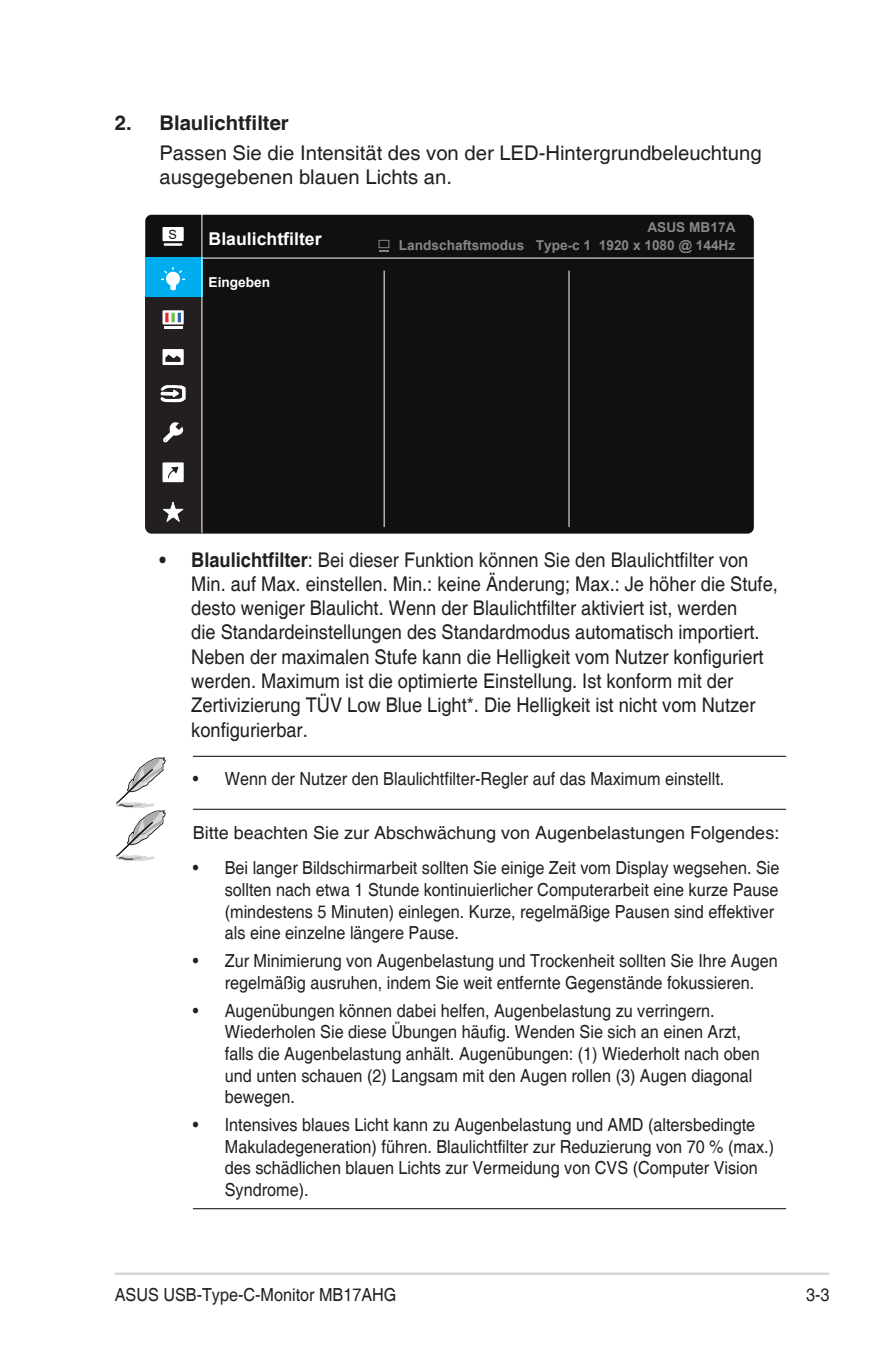
<style>
.page{position:relative;width:893px;height:1346px;background:#fff}
.page>*{position:absolute;margin:0;border:0;box-sizing:border-box;transform-origin:0 0}
.Body_Text_Indent{font:20.25px/24.3px "Helvetica";color:#231f20;scale:.9 1}
.Body_Text_Indent-2{font:20.25px/24.3px "Helvetica";color:#231f20}
.OSD_Item{font:700 20.25px "Helvetica";color:#231f20}
.Body_Text_Indent-3{font:18px/21.6px "Helvetica";color:#231f20;scale:.9 1}
.Body_Text_Indent-4{font:18px "Helvetica";color:#231f20}
.t1{font:700 17.55px "Arial";color:#fff}
.t2{font:700 13.72px "Arial";color:#fff}
.t3{font:12.6px "Arial";color:#101010}
.s1{font-weight:700}
</style>
<div class="page">
<hr style="left:115px;top:1272px;width:714px;height:3px;background:#d1d2d4">
<div style="left:145px;top:215px;width:609px;height:319px;background:#101010;border-radius:6px"></div>
<hr style="left:145px;top:258px;width:609px;height:1px;background:#fff">
<hr style="left:384px;top:271px;width:1px;height:256px;background:#fff">
<hr style="left:569px;top:271px;width:1px;height:256px;background:#fff">
<div style="left:163px;top:227px;width:21px;height:14px;background:#fff"></div>
<hr style="left:164px;top:243px;width:18px;height:3px;background:#fff">
<hr style="left:201px;top:213px;width:1px;height:320px;background:#fff">
<svg style="left:145px;top:257px;width:57px;height:276px;background:#364a53"></svg>
<hr style="left:193px;top:756px;width:593px;height:1px;background:#231f20">
<hr style="left:193px;top:809px;width:593px;height:1px;background:#231f20">
<hr style="left:193px;top:1208px;width:593px;height:1px;background:#231f20">
<svg style="left:115px;top:757px;width:51px;height:104px"></svg>
<p class="OSD_Item" style="left:115px;top:110px;width:176px">2. Blaulichtfilter</p>
<p class="Body_Text_Indent-2" style="left:159px;top:141px;width:604px">Passen Sie die Intensität des von der LED-Hintergrundbeleuchtung ausgegebenen blauen Lichts an.</p>
<p class="t3" style="left:169px;top:226px;width:10px">S</p>
<p class="t1" style="left:209px;top:227px;width:114px">Blaulichtfilter</p>
<p class="t2" style="left:209px;top:272px;width:63px">Eingeben</p>
<p class="t2" style="left:647px;top:217px;width:90px">ASUS MB17A</p>
<p class="t2" style="left:399px;top:236px;width:338px">Landschaftsmodus Type-c 1 1920 x 1080 @ 144Hz</p>
<p class="Body_Text_Indent" style="left:191px;top:548px;width:653px;text-indent:-32px"><span class="s1">• Blaulichtfilter</span>: Bei dieser Funktion können Sie den Blaulichtfilter von Min. auf Max. einstellen. Min.: keine Änderung; Max.: Je höher die Stufe, desto weniger Blaulicht. Wenn der Blaulichtfilter aktiviert ist, werden<br>die Standardeinstellungen des Standardmodus automatisch importiert.<br>Neben der maximalen Stufe kann die Helligkeit vom Nutzer konfiguriert werden. Maximum ist die optimierte Einstellung. Ist konform mit der Zertivizierung TÜV Low Blue Light*. Die Helligkeit ist nicht vom Nutzer konfigurierbar.</p>
<p class="Body_Text_Indent-3" style="left:193px;top:768px;width:592px">• Wenn der Nutzer den Blaulichtfilter-Regler auf das Maximum einstellt.</p>
<p class="Body_Text_Indent-4" style="left:193px;top:822px;width:588px">Bitte beachten Sie zur Abschwächung von Augenbelastungen Folgendes:</p>
<p class="Body_Text_Indent-3" style="left:225px;top:858px;width:618px;text-indent:-32px">• Bei langer Bildschirmarbeit sollten Sie einige Zeit vom Display wegsehen. Sie sollten nach etwa 1 Stunde kontinuierlicher Computerarbeit eine kurze Pause (mindestens 5 Minuten) einlegen. Kurze, regelmäßige Pausen sind effektiver als eine einzelne längere Pause.</p>
<p class="Body_Text_Indent-3" style="left:193px;top:950px;width:651px;text-align:center">• Zur Minimierung von Augenbelastung und Trockenheit sollten Sie Ihre Augen regelmäßig ausruhen, indem Sie weit entfernte Gegenstände fokussieren.</p>
<p class="Body_Text_Indent-3" style="left:225px;top:1000px;width:596px;text-indent:-32px">• Augenübungen können dabei helfen, Augenbelastung zu verringern.<br>Wiederholen Sie diese Übungen häufig. Wenden Sie sich an einen Arzt, falls die Augenbelastung anhält. Augenübungen: (1) Wiederholt nach oben und unten schauen (2) Langsam mit den Augen rollen (3) Augen diagonal bewegen.</p>
<p class="Body_Text_Indent-3" style="left:225px;top:1114px;width:612px;text-indent:-32px">• Intensives blaues Licht kann zu Augenbelastung und AMD (altersbedingte Makuladegeneration) führen. Blaulichtfilter zur Reduzierung von 70 % (max.) des schädlichen blauen Lichts zur Vermeidung von CVS (Computer Vision Syndrome).</p>
<p class="Body_Text_Indent-3" style="left:115px;top:1284px;width:315px">ASUS USB-Type-C-Monitor MB17AHG</p>
<p class="Body_Text_Indent-3" style="left:806px;top:1284px;width:28px">3-3</p>
</div>
